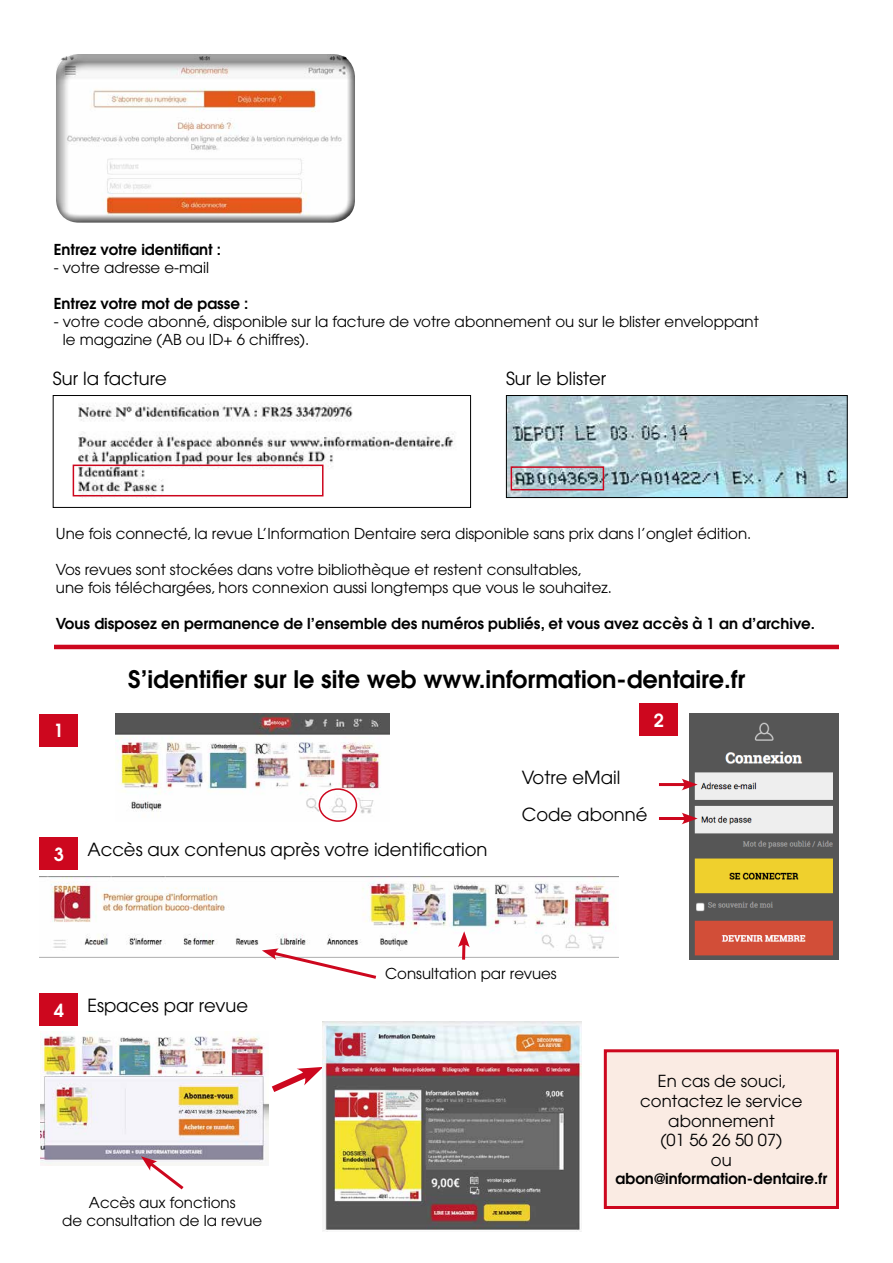
<style>
.page{position:relative;width:893px;height:1263px;background:#fff}
.page>*{position:absolute;margin:0;border:0;box-sizing:border-box;transform-origin:0 0}
.t1{font:600 24px "Avant Garde";color:#000}
.t2{font:18px "Avant Garde";color:#000}
.t3{font:600 18px "Avant Garde";color:#fff}
.t4{font:16.5px/19.8px "Avant Garde";color:#000;text-align:center}
.t5{font:15px/18px "Avant Garde";color:#000}
.t6{font:600 15px "Avant Garde";color:#000}
</style>
<div class="page">
<img style="left:40px;top:1031px;width:229px;height:135px">
<div style="left:55px;top:56px;width:300px;height:168px;background:#000;opacity:.75"></div>
<img style="left:72px;top:403px;width:382px;height:95px">
<div style="left:53px;top:395px;width:418px;height:113px;border:1px solid #000"></div>
<div style="left:73px;top:465px;width:251px;height:31px;border:2px solid #cd071e"></div>
<img style="left:508px;top:397px;width:338px;height:99px">
<div style="left:506px;top:395px;width:342px;height:103px;border:1px solid #000"></div>
<div style="left:511px;top:466px;width:93px;height:24px;border:2px solid #cd071e"></div>
<div style="left:605px;top:1051px;width:232px;height:156px;background:#faebe3"></div>
<div style="left:604px;top:1049px;width:235px;height:160px;border:3px solid #cd071e"></div>
<hr style="left:54px;top:645px;width:785px;height:4px;background:#cd071e">
<img style="left:116px;top:714px;width:273px;height:108px">
<div style="left:319px;top:788px;width:38px;height:34px;border:2px solid #cd071e;border-radius:50%"></div>
<img style="left:689px;top:714px;width:150px;height:246px">
<hr style="left:659px;top:783px;width:28px;height:3px;background:#cd071e">
<svg style="left:682px;top:779px;width:16px;height:11px"></svg>
<hr style="left:659px;top:817px;width:28px;height:3px;background:#cd071e">
<svg style="left:682px;top:813px;width:16px;height:11px"></svg>
<img style="left:40px;top:876px;width:578px;height:82px">
<svg style="left:262px;top:948px;width:117px;height:31px"></svg>
<svg style="left:265px;top:1065px;width:57px;height:32px"></svg>
<svg style="left:141px;top:1156px;width:46px;height:34px"></svg>
<hr style="left:462px;top:942px;width:3px;height:18px;background:#cd071e">
<svg style="left:458px;top:931px;width:12px;height:16px"></svg>
<div style="left:40px;top:714px;width:38px;height:32px;background:#cd071e"></div>
<div style="left:640px;top:704px;width:38px;height:32px;background:#cd071e"></div>
<div style="left:40px;top:837px;width:38px;height:32px;background:#cd071e"></div>
<div style="left:40px;top:993px;width:38px;height:33px;background:#cd071e"></div>
<img style="left:322px;top:1021px;width:259px;height:210px">
<p class="t6" style="left:54px;top:240px;width:169px">Entrez votre identifiant :</p>
<p class="t5" style="left:54px;top:259px;width:157px">- votre adresse e-mail</p>
<p class="t6" style="left:54px;top:294px;width:196px">Entrez votre mot de passe :</p>
<p class="t5" style="left:63px;top:313px;width:697px;text-indent:-9px">- votre code abonné, disponible sur la facture de votre abonnement ou sur le blister enveloppant le magazine (AB ou ID+ 6 chiffres).</p>
<p class="t2" style="left:53px;top:368px;width:116px">Sur la facture</p>
<p class="t2" style="left:506px;top:368px;width:102px">Sur le blister</p>
<p class="t5" style="left:56px;top:524px;width:697px">Une fois connecté, la revue L’Information Dentaire sera disponible sans prix dans l’onglet édition.</p>
<p class="t5" style="left:56px;top:560px;width:557px">Vos revues sont stockées dans votre bibliothèque et restent consultables, une fois téléchargées, hors connexion aussi longtemps que vous le souhaitez.</p>
<p class="t6" style="left:56px;top:613px;width:761px">Vous disposez en permanence de l’ensemble des numéros publiés, et vous avez accès à 1 an d’archive.</p>
<p class="t3" style="left:54px;top:719px;width:12px">1</p>
<p class="t3" style="left:54px;top:842px;width:12px">3</p>
<h1 class="t1" style="left:128px;top:663px;width:618px">S’identifier sur le site web www.information-dentaire.fr</h1>
<p class="t2" style="left:522px;top:767px;width:100px">Votre eMail</p>
<p class="t3" style="left:654px;top:709px;width:12px">2</p>
<p class="t2" style="left:87px;top:839px;width:402px">Accès aux contenus après votre identification</p>
<p class="t2" style="left:522px;top:804px;width:127px">Code abonné</p>
<p class="t3" style="left:54px;top:998px;width:12px">4</p>
<p class="t2" style="left:87px;top:995px;width:162px">Espaces par revue</p>
<p class="t5" style="left:385px;top:965px;width:173px">Consultation par revues</p>
<p class="t4" style="left:640px;top:1071px;width:164px">En cas de souci, contactez le service abonnement<br>(01 56 26 50 07)<br>ou</p>
<p class="t6" style="left:615px;top:1169px;width:213px">abon@information-dentaire.fr</p>
<p class="t5" style="left:62px;top:1193px;width:202px;text-align:center">Accès aux fonctions<br>de consultation de la revue</p>
</div>
